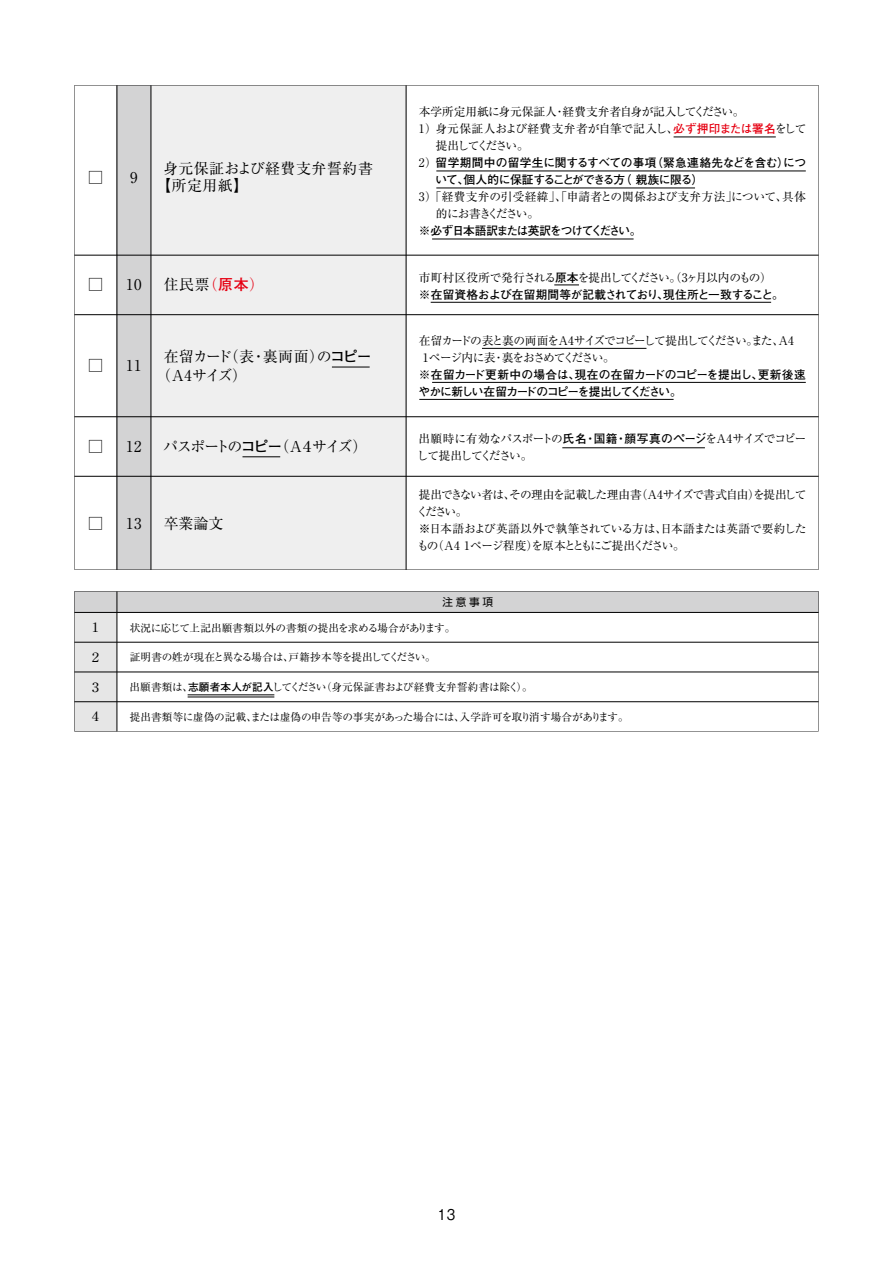
<style>
.page{position:relative;width:893px;height:1263px;background:#fff}
.page>*{position:absolute;margin:0;border:0;box-sizing:border-box;transform-origin:0 0}
.t1{font:14.85px "Ryumin Pro";letter-spacing:.025em;color:#000}
.t2{font:700 14.85px "Futo Go B101 Pro";color:#000}
.t3{font:14.85px "Ryumin Pro";color:#e60012}
.t4{font:500 14.85px "Gothic BBB Pro";color:#000;scale:.9 1}
.t5{font:12.75px "Ryumin Pro";color:#000}
.t6{font:11.7px/17px "Ryumin Pro";letter-spacing:-.005em;color:#000}
.t7{font:11.7px "Ryumin Pro";letter-spacing:-.095em;color:#000}
.t8{font:11.7px/17px "Ryumin Pro";letter-spacing:-.065em;color:#000}
.t9{font:700 11.7px/17px "Futo Go B101 Pro";letter-spacing:-.07em;color:#000}
.t10{font:11.7px/17px "Ryumin Pro";letter-spacing:-.04em;color:#000}
.t11{font:11.7px "Ryumin Pro";letter-spacing:-.115em;color:#000}
.t12{font:11.7px "Ryumin Pro";letter-spacing:-.085em;color:#000}
.t13{font:700 11.7px "G Futo Go B101 Pro";letter-spacing:-.02em;color:#000}
.t14{font:700 11.7px "Futo Go B101 Pro";letter-spacing:-.04em;color:#000}
.t15{font:700 11.7px/17px "Futo Go B101 Pro";color:#000}
.t16{font:11.7px "Ryumin Pro";letter-spacing:-.045em;color:#000}
.t17{font:11.7px/17px "Ryumin Pro";letter-spacing:-.125em;color:#000}
.t18{font:700 11.7px "Futo Go B101 Pro";letter-spacing:-.095em;color:#000}
.t19{font:700 11.7px "Futo Go B101 Pro";letter-spacing:-.065em;color:#000}
.t20{font:700 11.7px "Futo Go B101 Pro";letter-spacing:-.01em;color:#000}
.t21{font:11.7px "Ryumin Pro";color:#000}
.t22{font:700 11.7px "Futo Go B101 Pro";letter-spacing:-.02em;color:#e60012}
.t23{font:11.7px "Ryumin Pro";letter-spacing:-.135em;color:#000}
.t24{font:10.65px "Ryumin Pro";letter-spacing:-.015em;color:#000}
.t25{font:10.65px "Ryumin Pro";letter-spacing:.02em;color:#000}
.t26{font:10.65px "Ryumin Pro";letter-spacing:-.045em;color:#000}
.t27{font:10.65px "Ryumin Pro";letter-spacing:-.08em;color:#000}
.t28{font:700 10.65px "Futo Go B101 Pro";letter-spacing:.02em;color:#000}
.t29{font:10.65px "Shin Go Pro";color:#000}
.s1{font-family:"Futo Go B101 Pro";font-weight:700}
.s2{font-family:"Ryumin Pro";font-weight:400;color:#000}
.s3{font-family:"Ryumin Pro";font-weight:400}
</style>
<div class="page">
<svg style="left:74px;top:85px;width:745px;height:485px"></svg>
<hr style="left:151px;top:85px;width:1px;height:485px;background:#000">
<hr style="left:117px;top:85px;width:1px;height:485px;background:#000">
<hr style="left:74px;top:255px;width:745px;height:1px;background:#000">
<hr style="left:74px;top:416px;width:745px;height:1px;background:#000">
<hr style="left:74px;top:314px;width:745px;height:1px;background:#000">
<hr style="left:74px;top:476px;width:745px;height:1px;background:#000">
<svg style="left:74px;top:591px;width:745px;height:140px"></svg>
<hr style="left:117px;top:591px;width:1px;height:140px;background:#000">
<hr style="left:74px;top:612px;width:745px;height:1px;background:#000">
<hr style="left:74px;top:642px;width:745px;height:1px;background:#000">
<hr style="left:74px;top:672px;width:745px;height:1px;background:#000">
<hr style="left:74px;top:701px;width:745px;height:1px;background:#000">
<hr style="left:332px;top:367px;width:38px;height:1px;background:#000">
<hr style="left:242px;top:456px;width:38px;height:1px;background:#000">
<hr style="left:188px;top:694px;width:86px;height:1px;background:#000">
<hr style="left:188px;top:696px;width:86px;height:1px;background:#000">
<hr style="left:406px;top:85px;width:1px;height:485px;background:#000">
<p class="t12" style="left:563px;top:102px;width:183px">経費支弁者自身が記入してください。</p>
<p class="t21" style="left:419px;top:102px;width:139px">本学所定用紙に身元保証人</p>
<p class="t8" style="left:554px;top:102px;width:13px">・</p>
<h1 class="t1" style="left:88px;top:166px;width:16px">□</h1>
<h1 class="t1" style="left:130px;top:166px;width:9px">9</h1>
<h1 class="t1" style="left:163px;top:157px;width:211px">身元保証および経費支弁誓約書</h1>
<h1 class="t1" style="left:156px;top:174px;width:93px">【所定用紙【</h1>
<h1 class="t1" style="left:88px;top:273px;width:16px">□</h1>
<h1 class="t1" style="left:126px;top:273px;width:17px">10</h1>
<h1 class="t3" style="left:203px;top:273px;width:63px">（<span class="s1">原本</span>(</h1>
<h1 class="t1" style="left:164px;top:273px;width:47px">住民票</h1>
<p class="t22" style="left:673px;top:119px;width:135px">必ず押印または署名<span class="s2">をして</span></p>
<p class="t6" style="left:436px;top:119px;width:244px;text-indent:-17px">1）身元保証人および経費支弁者が自筆で記入し、提出してください。</p>
<p class="t20" style="left:651px;top:153px;width:157px">（緊急連絡先などを含むにつ</p>
<p class="t15" style="left:620px;top:152px;width:85px;text-indent:-201px"><span class="s3">2）</span>留学期間中の留学生に関するすべての事項<br>（親族に限る(</p>
<p class="t14" style="left:777px;top:153px;width:13px">）</p>
<p class="t19" style="left:464px;top:170px;width:163px">個人的に保証することができる方</p>
<p class="t14" style="left:435px;top:170px;width:35px">いて、</p>
<p class="t6" style="left:436px;top:187px;width:303px;text-indent:-17px">3）「経費支弁の引受経緯」、「申請者との関係および支弁方法」的にお書きください。</p>
<p class="t18" style="left:419px;top:221px;width:224px"><span class="s3">※</span>必ず日本語訳または英訳をつけてください。</p>
<p class="t7" style="left:419px;top:268px;width:355px">市町村区役所で発行される<span class="s1">原本</span>を提出してください。（3ヶ月以内のもの(</p>
<p class="t13" style="left:419px;top:285px;width:366px"><span class="s3">※</span>在留資格および在留期間等が記載されており現住所と一致すること。</p>
<p class="t13" style="left:657px;top:285px;width:13px">、</p>
<p class="t8" style="left:782px;top:187px;width:25px">具体</p>
<p class="t8" style="left:731px;top:187px;width:58px">について、</p>
<p class="t11" style="left:419px;top:332px;width:377px">在留カードの表と裏の両面をA4サイズでコピーして提出してくださいまた A、 4</p>
<p class="t8" style="left:746px;top:332px;width:13px">。</p>
<h1 class="t1" style="left:88px;top:354px;width:16px">□</h1>
<h1 class="t1" style="left:126px;top:354px;width:17px">11</h1>
<h1 class="t1" style="left:224px;top:345px;width:32px">（表</h1>
<h1 class="t1" style="left:263px;top:345px;width:63px">裏両面）</h1>
<h1 class="t1" style="left:164px;top:345px;width:70px">在留カード</h1>
<h1 class="t2" style="left:317px;top:344px;width:56px"><span class="s3">の</span>コピー</h1>
<h1 class="t1" style="left:251px;top:345px;width:16px">・</h1>
<h1 class="t1" style="left:156px;top:364px;width:92px">（A4サイズ(</h1>
<p class="t16" style="left:423px;top:349px;width:74px">1ページ内に表</p>
<p class="t23" style="left:502px;top:349px;width:114px">裏をおさめてください。</p>
<p class="t8" style="left:493px;top:349px;width:13px">・</p>
<p class="t9" style="left:418px;top:365px;width:265px">※在留カード更新中の場合は、<br>やかに新しい在留カードのコピーを提出してください。</p>
<p class="t14" style="left:575px;top:366px;width:190px">現在の在留カードのコピーを提出し、</p>
<p class="t14" style="left:758px;top:366px;width:50px">更新後速</p>
<h1 class="t1" style="left:88px;top:435px;width:16px">□</h1>
<h1 class="t1" style="left:126px;top:435px;width:17px">12</h1>
<h1 class="t1" style="left:274px;top:435px;width:42px">（A４</h1>
<h1 class="t1" style="left:312px;top:435px;width:57px">サイズ(</h1>
<h1 class="t1" style="left:163px;top:435px;width:120px">パスポートの<span class="s1">コピー</span></h1>
<p class="t7" style="left:625px;top:430px;width:183px"><span class="s1">顔写真のページ</span>をA4サイズでコピー</p>
<p class="t8" style="left:417px;top:429px;width:171px">出願時に有効なパスポートの<span class="s1">氏名</span>して提出してください。</p>
<p class="t14" style="left:594px;top:429px;width:25px">国籍</p>
<p class="t14" style="left:584px;top:429px;width:13px">・</p>
<p class="t14" style="left:615px;top:429px;width:13px">・</p>
<h1 class="t1" style="left:88px;top:511px;width:16px">□</h1>
<h1 class="t1" style="left:126px;top:511px;width:17px">13</h1>
<h1 class="t1" style="left:164px;top:511px;width:61px">卒業論文</h1>
<p class="t12" style="left:636px;top:486px;width:172px">（A4サイズで書式自由を提出して</p>
<p class="t8" style="left:748px;top:486px;width:13px">）</p>
<p class="t16" style="left:419px;top:486px;width:224px">提出できない者はその理由を記載した理由書</p>
<p class="t8" style="left:504px;top:486px;width:13px">、</p>
<p class="t10" style="left:417px;top:503px;width:391px">ください。<br>※日本語および英語以外で執筆されている方は日本語または英語で要約した</p>
<p class="t17" style="left:432px;top:520px;width:254px;text-indent:223px">、（A 14 ページ程度を原本とともにご提出ください。</p>
<p class="t8" style="left:527px;top:537px;width:13px">）</p>
<p class="t8" style="left:417px;top:537px;width:23px">もの</p>
<p class="t29" style="left:442px;top:594px;width:52px">注意事項</p>
<p class="t5" style="left:89px;top:617px;width:14px">１</p>
<p class="t5" style="left:89px;top:647px;width:14px">２</p>
<p class="t5" style="left:89px;top:677px;width:14px">３</p>
<p class="t5" style="left:89px;top:707px;width:14px">４</p>
<p class="t24" style="left:130px;top:619px;width:327px">状況に応じて上記出願書類以外の書類の提出を求める場合があります。</p>
<p class="t27" style="left:289px;top:649px;width:149px">戸籍抄本等を提出してください。</p>
<p class="t24" style="left:130px;top:649px;width:166px">証明書の姓が現在と異なる場合は、</p>
<p class="t25" style="left:321px;top:679px;width:199px">（身元保証書および経費支弁誓約書は除く</p>
<p class="t24" style="left:517px;top:679px;width:18px">。(</p>
<p class="t24" style="left:129px;top:679px;width:65px">出願書類は、</p>
<p class="t28" style="left:188px;top:679px;width:140px">志願者本人が記入<span class="s3">してください</span></p>
<p class="t24" style="left:130px;top:709px;width:337px">提出書類等に虚偽の記載または虚偽の申告等の事実があった場合には、</p>
<p class="t24" style="left:246px;top:709px;width:12px">、</p>
<p class="t26" style="left:460px;top:709px;width:171px">入学許可を取り消す場合があります。</p>
<h1 class="t4" style="left:438px;top:1203px;width:21px">13</h1>
</div>
